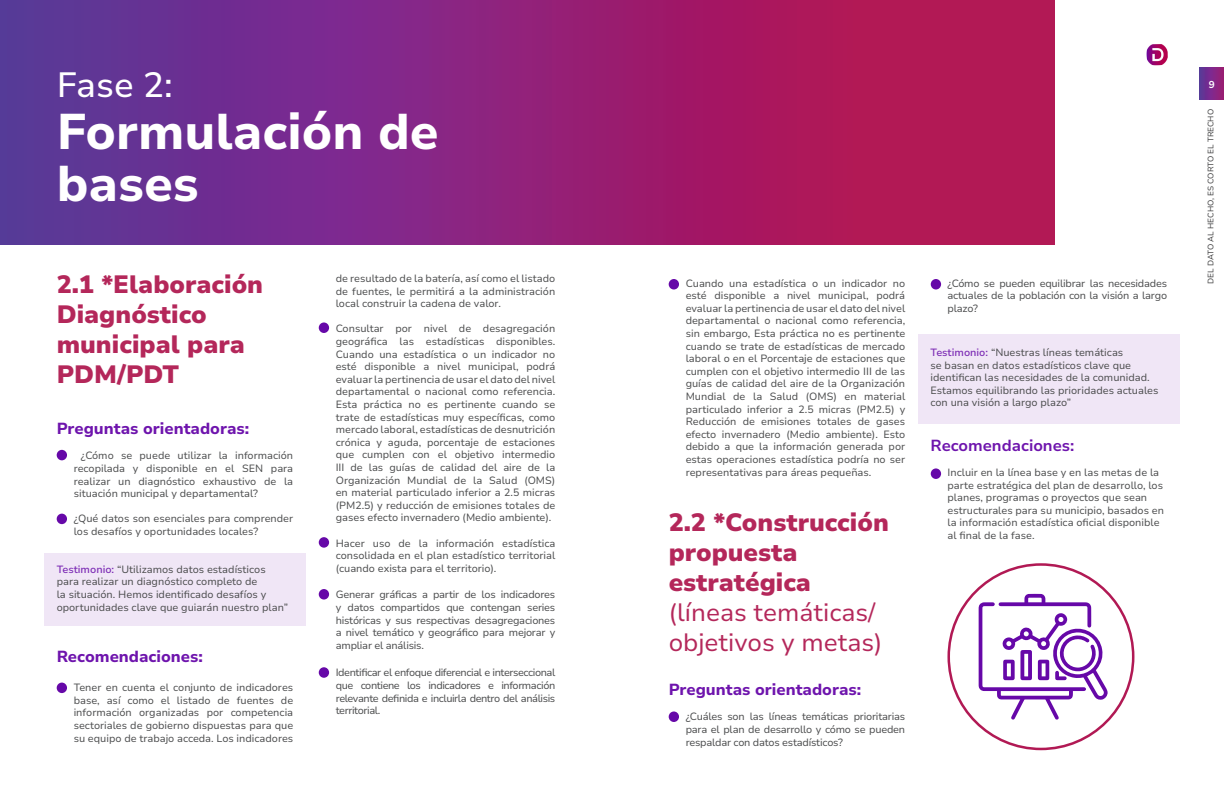
<style>
.page{position:relative;width:1224px;height:792px;background:#fff}
.page>*{position:absolute;margin:0;border:0;box-sizing:border-box;transform-origin:0 0}
.t1{font:800 50px/52px "Nunito Sans 10 pt";color:#fff}
.t2{font:500 35px "Nunito Sans 10 pt";color:#fff}
.t3{font:900 25px/30px "Nunito Sans 10 pt";color:#b4275a}
.t4{font:800 16px "Nunito Sans 10 pt";color:#6e14ad}
.t5{font:700 16px "Nunito Sans 10 pt";color:#6e14ad}
.t6{font:10.5px/12.6px "Nunito Sans 10 pt";color:#4b4c4d;text-align:justify}
.t7{font:700 10px "Nunito Sans 10 pt";color:#fff}
.t8{font:8px "Nunito Sans 10 pt";color:#3e3e3f}
.s1{font-weight:600;color:#7d2db5}
.s2{font-weight:400}
</style>
<div class="page">
<img style="left:1146px;top:44px;width:22px;height:21px">
<svg style="left:1199px;top:67px;width:25px;height:32px"></svg>
<div style="left:44px;top:553px;width:262px;height:73px;background:#f0e6f6"></div>
<div style="left:918px;top:334px;width:262px;height:90px;background:#f0e6f6"></div>
<div style="left:0;top:0;width:1054px;height:244px;background:linear-gradient(to right,#5b35a2,#c1114c)"></div>
<div style="left:57px;top:450px;width:10px;height:10px;background:#6608a8;border-radius:50%"></div>
<div style="left:57px;top:514px;width:10px;height:10px;background:#6608a8;border-radius:50%"></div>
<div style="left:57px;top:683px;width:10px;height:10px;background:#6608a8;border-radius:50%"></div>
<div style="left:319px;top:322px;width:10px;height:11px;background:#6608a8;border-radius:50%"></div>
<div style="left:669px;top:279px;width:10px;height:11px;background:#6608a8;border-radius:50%"></div>
<div style="left:931px;top:279px;width:10px;height:11px;background:#6608a8;border-radius:50%"></div>
<div style="left:931px;top:468px;width:10px;height:11px;background:#6608a8;border-radius:50%"></div>
<div style="left:669px;top:711px;width:10px;height:11px;background:#6608a8;border-radius:50%"></div>
<div style="left:319px;top:537px;width:10px;height:11px;background:#6608a8;border-radius:50%"></div>
<div style="left:319px;top:589px;width:10px;height:11px;background:#6608a8;border-radius:50%"></div>
<div style="left:319px;top:667px;width:10px;height:11px;background:#6608a8;border-radius:50%"></div>
<svg style="left:979px;top:594px;width:129px;height:126px"></svg>
<p class="t2" style="left:57px;top:60px;width:118px">Fase 2:</p>
<p class="t1" style="left:57px;top:104px;width:384px">Formulación de bases</p>
<p class="t3" style="left:57px;top:269px;width:208px">2.1 *Elaboración<br>Diagnóstico municipal para<br>PDM/PDT</p>
<p class="t4" style="left:57px;top:417px;width:194px">Preguntas orientadoras:</p>
<p class="t6" style="left:74px;top:449px;width:221px;text-indent:7px">¿Cómo se puede utilizar la información recopilada y disponible en el SEN para realizar un diagnóstico exhaustivo de la situación municipal y departamental?</p>
<p class="t6" style="left:74px;top:512px;width:221px">¿Qué datos son esenciales para comprender los desafíos y oportunidades locales?</p>
<p class="t6" style="left:57px;top:562px;width:233px;text-align:left"><span class="s1">Testimonio:</span> “Utilizamos datos estadísticos para realizar un diagnóstico completo de<br>la situación. Hemos identificado desafíos y oportunidades clave que guiarán nuestro plan”</p>
<p class="t4" style="left:57px;top:645px;width:148px">Recomendaciones:</p>
<p class="t6" style="left:74px;top:681px;width:221px">Tener en cuenta el conjunto de indicadores base, así como el listado de fuentes de información organizadas por competencia sectoriales de gobierno dispuestas para que su equipo de trabajo acceda. Los indicadores</p>
<p class="t6" style="left:336px;top:272px;width:221px">de resultado de la batería, así como el listado de fuentes, le permitirá a la administración local construir la cadena de valor.</p>
<p class="t6" style="left:336px;top:322px;width:221px">Consultar por nivel de desagregación geográfica las estadísticas disponibles.<br>Cuando una estadística o un indicador no esté disponible a nivel municipal, podrá evaluar la pertinencia de usar el dato del nivel departamental o nacional como referencia.<br>Esta práctica no es pertinente cuando se trate de estadísticas muy específicas, como mercado laboral, estadísticas de desnutrición crónica y aguda, porcentaje de estaciones que cumplen con el objetivo intermedio III de las guías de calidad del aire de la Organización Mundial de la Salud (OMS) en material particulado inferior a 2.5 micras (PM2.5) y reducción de emisiones totales de gases efecto invernadero (Medio ambiente).</p>
<p class="t6" style="left:336px;top:536px;width:221px">Hacer uso de la información estadística consolidada en el plan estadístico territorial (cuando exista para el territorio).</p>
<p class="t6" style="left:336px;top:588px;width:221px">Generar gráficas a partir de los indicadores y datos compartidos que contengan series históricas y sus respectivas desagregaciones a nivel temático y geográfico para mejorar y ampliar el análisis.</p>
<p class="t6" style="left:336px;top:666px;width:221px">Identificar el enfoque diferencial e interseccional que contiene los indicadores e información relevante definida e incluirla dentro del análisis territorial.</p>
<p class="t6" style="left:686px;top:276px;width:221px">Cuando una estadística o un indicador no esté disponible a nivel municipal, podrá evaluar la pertinencia de usar el dato del nivel departamental o nacional como referencia, sin embargo, Esta práctica no es pertinente cuando se trate de estadísticas de mercado laboral o en el Porcentaje de estaciones que cumplen con el objetivo intermedio III de las guías de calidad del aire de la Organización Mundial de la Salud (OMS) en material particulado inferior a 2.5 micras (PM2.5) y Reducción de emisiones totales de gases efecto invernadero (Medio ambiente). Esto debido a que la información generada por estas operaciones estadística podría no ser representativas para áreas pequeñas.</p>
<p class="t3" style="left:669px;top:506px;width:222px">2.2 *Construcción propuesta estratégica <span class="s2">(líneas temáticas/ objetivos y metas)</span></p>
<p class="t4" style="left:669px;top:678px;width:194px">Preguntas orientadoras:</p>
<p class="t6" style="left:686px;top:710px;width:221px">¿Cuáles son las líneas temáticas prioritarias para el plan de desarrollo y cómo se pueden respaldar con datos estadísticos?</p>
<p class="t6" style="left:948px;top:276px;width:221px">¿Cómo se pueden equilibrar las necesidades actuales de la población con la visión a largo plazo?</p>
<p class="t6" style="left:931px;top:346px;width:229px;text-align:left"><span class="s1">Testimonio:</span> “Nuestras líneas temáticas<br>se basan en datos estadísticos clave que identifican las necesidades de la comunidad.<br>Estamos equilibrando las prioridades actuales con una visión a largo plazo”</p>
<p class="t5" style="left:931px;top:434px;width:145px">Recomendaciones:</p>
<p class="t6" style="left:948px;top:466px;width:218px;text-align:left">Incluir en la línea base y en las metas de la parte estratégica del plan de desarrollo, los planes, programas o proyectos que sean estructurales para su municipio, basados en la información estadística oficial disponible al final de la fase.</p>
<p class="t7" style="left:1209px;top:77px;width:7px">9</p>
<p class="t8" style="left:1205px;top:284px;width:176px;rotate:-90deg">DEL DATO AL HECHO, ES CORTO EL TRECHO</p>
</div>
